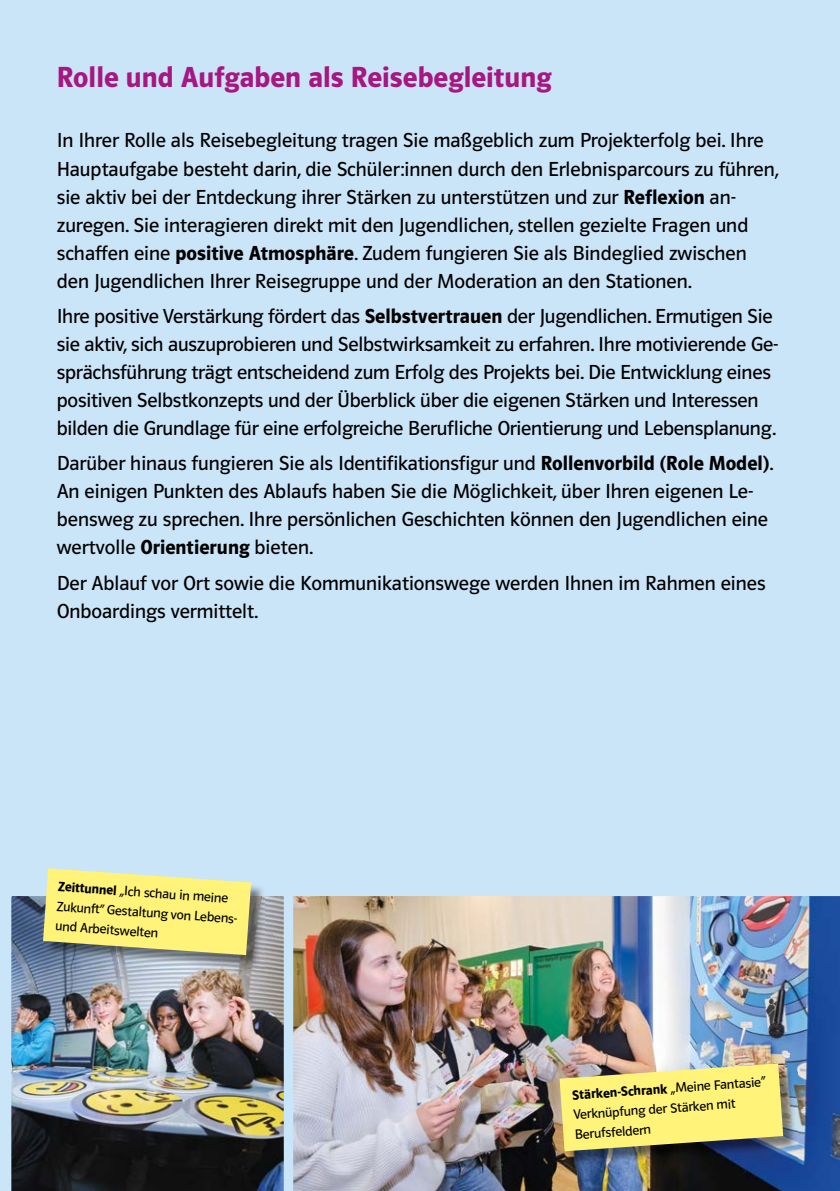
<style>
.page{position:relative;width:840px;height:1191px;background:#fff}
.page>*{position:absolute;margin:0;border:0;box-sizing:border-box;transform-origin:0 0}
.t1{font:600 30px "Polo 22 K";color:#a71681}
.t2{font:21px/28px "Polo 22 K Buch";color:#000}
.t3{font:14px/19.8px "Polo 22 K Buch";color:#000}
.t4{font:600 14px "Polo 22 K";color:#000}
.s1{font-family:"Polo 22 K";font-weight:600}
.s2{font-family:"Polo 22 K Buch";font-weight:400}
</style>
<div class="page">
<div style="left:0;top:0;width:839px;height:1191px;background:#cae4f8"></div>
<img style="left:11px;top:896px;width:272px;height:295px">
<img style="left:45px;top:886px;width:220px;height:83px">
<svg style="left:43px;top:868px;width:208px;height:87px;background:#ebe484"></svg>
<img style="left:293px;top:896px;width:546px;height:295px">
<img style="left:561px;top:1065px;width:236px;height:100px">
<img style="left:559px;top:1063px;width:223px;height:88px">
<h1 class="t1" style="left:57px;top:62px;width:496px">Rolle und Aufgaben als Reisebegleitung</h1>
<p class="t2" style="left:57px;top:127px;width:723px">In Ihrer Rolle als Reisebegleitung tragen Sie maßgeblich zum Projekterfolg bei. Ihre Hauptaufgabe besteht darin, die Schüler:innen durch den Erlebnisparcours zu führen, sie aktiv bei der Entdeckung ihrer Stärken zu unterstützen und zur <span class="s1">Reflexion</span> an&shy;zuregen. Sie interagieren direkt mit den Jugendlichen, stellen gezielte Fragen und schaffen eine <span class="s1">positive Atmosphäre</span>. Zudem fungieren Sie als Bindeglied zwischen den Jugendlichen Ihrer Reisegruppe und der Moderation an den Stationen.</p>
<p class="t2" style="left:57px;top:302px;width:722px">Ihre positive Verstärkung fördert das <span class="s1">Selbstvertrauen</span> der Jugendlichen. Ermutigen Sie sie aktiv, sich auszuprobieren und Selbstwirksamkeit zu erfahren. Ihre motivierende Ge&shy;sprächsführung trägt entscheidend zum Erfolg des Projekts bei. Die Entwicklung eines positiven Selbstkonzepts und der Überblick über die eigenen Stärken und Interessen bilden die Grundlage für eine erfolgreiche Berufliche Orientierung und Lebensplanung.</p>
<p class="t2" style="left:57px;top:449px;width:718px">Darüber hinaus fungieren Sie als Identifikationsfigur und <span class="s1">Rollenvorbild (Role Model)</span>.<br>An einigen Punkten des Ablaufs haben Sie die Möglichkeit, über Ihren eigenen Le&shy;bensweg zu sprechen. Ihre persönlichen Geschichten können den Jugendlichen eine wertvolle <span class="s1">Orientierung</span> bieten.</p>
<p class="t2" style="left:57px;top:569px;width:710px">Der Ablauf vor Ort sowie die Kommunikationswege werden Ihnen im Rahmen eines<br>Onboardings vermittelt.</p>
<p class="t3" style="left:59px;top:876px;width:186px;rotate:4deg"><span class="s1">Zeittunnel</span> „Ich schau in meine<br>Zukunft“ Gestaltung von Lebens&shy;und Arbeitswelten</p>
<p class="t4" style="left:571px;top:1087px;width:195px;rotate:-4deg">Stärken-Schrank <span class="s2">„Meine Fantasie“</span></p>
<p class="t3" style="left:572px;top:1105px;width:164px;rotate:-4deg">Verknüpfung der Stärken mit<br>Berufsfeldern</p>
</div>
